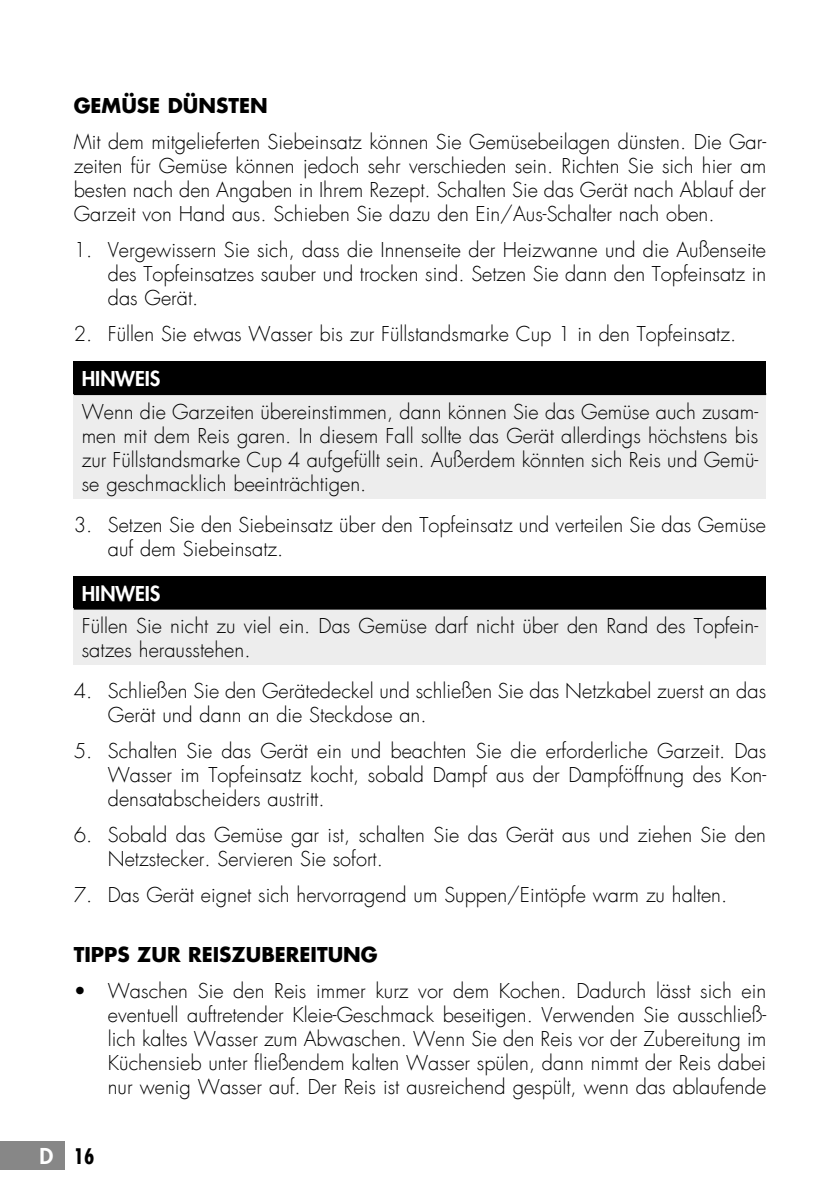
<style>
.page{position:relative;width:840px;height:1191px;background:#fff}
.page>*{position:absolute;margin:0;border:0;box-sizing:border-box;transform-origin:0 0}
.t1{font:700 condensed 21px "Futura LT";color:#000}
.t2{font:300 20px/24px "Futura LT";color:#000;text-align:justify}
.t3{font:700 20px "Futura LT";color:#000}
.t4{font:800 20px "Futura LT";color:#fff}
.s1{font-weight:800;font-stretch:normal;font-size:21.4px;color:#fff}
</style>
<div class="page">
<div style="left:0;top:1141px;width:65px;height:28px;background:#878787"></div>
<div style="left:74px;top:361px;width:691px;height:33px;background:#000"></div>
<div style="left:74px;top:394px;width:691px;height:104px;background:#ededed"></div>
<hr style="left:74px;top:393px;width:691px;height:2px;background:#000">
<div style="left:74px;top:575px;width:691px;height:33px;background:#000"></div>
<div style="left:74px;top:608px;width:691px;height:57px;background:#ededed"></div>
<hr style="left:74px;top:607px;width:691px;height:2px;background:#000">
<p class="t3" style="left:74px;top:92px;width:195px">GEMÜSE DÜNSTEN</p>
<p class="t2" style="left:74px;top:130px;width:693px">Mit dem mitgelieferten Siebeinsatz können Sie Gemüsebeilagen dünsten. Die Gar&shy;zeiten für Gemüse können jedoch sehr verschieden sein. Richten Sie sich hier am besten nach den Angaben in Ihrem Rezept. Schalten Sie das Gerät nach Ablauf der Garzeit von Hand aus. Schieben Sie dazu den Ein/Aus-Schalter nach oben.</p>
<p class="t2" style="left:108px;top:238px;width:659px;text-indent:-34px">1. Vergewissern Sie sich, dass die Innenseite der Heizwanne und die Außenseite des Topfeinsatzes sauber und trocken sind. Setzen Sie dann den Topfeinsatz in das Gerät.</p>
<p class="t2" style="left:74px;top:322px;width:663px">2. Füllen Sie etwas Wasser bis zur Füllstandsmarke Cup 1 in den Topfeinsatz.</p>
<p class="t4" style="left:82px;top:365px;width:80px">HINWEIS</p>
<p class="t2" style="left:82px;top:400px;width:677px">Wenn die Garzeiten übereinstimmen, dann können Sie das Gemüse auch zusam&shy;men mit dem Reis garen. In diesem Fall sollte das Gerät allerdings höchstens bis zur Füllstandsmarke Cup 4 aufgefüllt sein. Außerdem könnten sich Reis und Gemü&shy;se geschmacklich beeinträchtigen.</p>
<p class="t2" style="left:108px;top:513px;width:659px;text-indent:-34px">3. Setzen Sie den Siebeinsatz über den Topfeinsatz und verteilen Sie das Gemüse auf dem Siebeinsatz.</p>
<p class="t4" style="left:82px;top:580px;width:80px">HINWEIS</p>
<p class="t2" style="left:82px;top:614px;width:677px">Füllen Sie nicht zu viel ein. Das Gemüse darf nicht über den Rand des Topfein&shy;satzes herausstehen.</p>
<p class="t2" style="left:108px;top:679px;width:659px;text-indent:-34px">4. Schließen Sie den Gerätedeckel und schließen Sie das Netzkabel zuerst an das<br>Gerät und dann an die Steckdose an.</p>
<p class="t2" style="left:108px;top:739px;width:659px;text-indent:-34px">5. Schalten Sie das Gerät ein und beachten Sie die erforderliche Garzeit. Das Wasser im Topfeinsatz kocht, sobald Dampf aus der Dampföffnung des Kon&shy;densatabscheiders austritt.</p>
<p class="t2" style="left:108px;top:823px;width:659px;text-indent:-34px">6. Sobald das Gemüse gar ist, schalten Sie das Gerät aus und ziehen Sie den<br>Netzstecker. Servieren Sie sofort.</p>
<p class="t2" style="left:74px;top:883px;width:654px">7. Das Gerät eignet sich hervorragend um Suppen/Eintöpfe warm zu halten.</p>
<p class="t3" style="left:74px;top:941px;width:305px">TIPPS ZUR REISZUBEREITUNG</p>
<p class="t2" style="left:108px;top:979px;width:659px;text-indent:-34px">• Waschen Sie den Reis immer kurz vor dem Kochen. Dadurch lässt sich ein eventuell auftretender Kleie-Geschmack beseitigen. Verwenden Sie ausschließ&shy;lich kaltes Wasser zum Abwaschen. Wenn Sie den Reis vor der Zubereitung im Küchensieb unter fließendem kalten Wasser spülen, dann nimmt der Reis dabei nur wenig Wasser auf. Der Reis ist ausreichend gespült, wenn das ablaufende</p>
<p class="t1" style="left:39px;top:1142px;width:56px"><span class="s1">D</span> 16</p>
</div>
